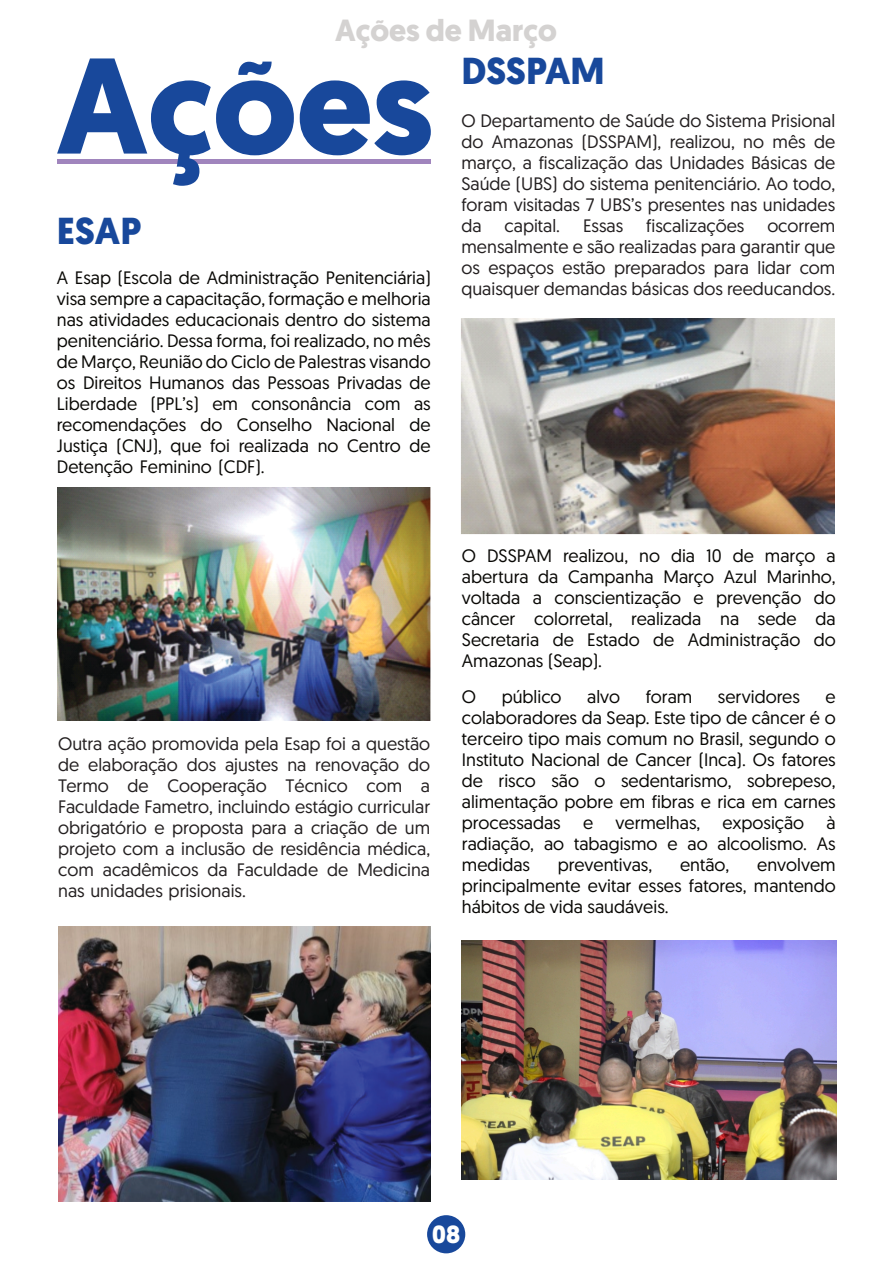
<style>
.page{position:relative;width:893px;height:1263px;background:#fff}
.page>*{position:absolute;margin:0;border:0;box-sizing:border-box;transform-origin:0 0}
.t1{font:700 135.9px "Geomanist";color:#18489b}
.t2{font:700 37.5px "Geomanist";color:#18489b}
.t3{font:700 30.6px "Geomanist";color:#d4d2d1}
.t4{font:700 24.75px "Geomanist";color:#fff}
.t5{font:18px/21px "Geomanist";color:#080704;text-align:justify}
.t6{font:18px/21px "Geomanist";color:#231f20;text-align:justify}
</style>
<div class="page">
<hr style="left:57px;top:160px;width:374px;height:4px;background:#a085bd">
<div style="left:427px;top:1215px;width:38px;height:38px;background:#18489b;border-radius:50%"></div>
<img style="left:462px;top:940px;width:374px;height:239px">
<img style="left:58px;top:926px;width:372px;height:276px">
<img style="left:57px;top:487px;width:373px;height:233px">
<img style="left:461px;top:319px;width:374px;height:215px">
<h3 class="t3" style="left:335px;top:18px;width:223px">Ações de Março</h3>
<h1 class="t1" style="left:56px;top:52px;width:378px">Ações</h1>
<h2 class="t2" style="left:57px;top:216px;width:86px">ESAP</h2>
<p class="t5" style="left:57px;top:269px;width:375px">A Esap (Escola de Administração Penitenciária) visa sempre a capacitação, formação e melhoria nas atividades educacionais dentro do sistema penitenciário. Dessa forma, foi realizado, no mês de Março, Reunião do Ciclo de Palestras visando os Direitos Humanos das Pessoas Privadas de Liberdade (PPL’s) em consonância com as recomendações do Conselho Nacional de Justiça (CNJ), que foi realizada no Centro de Detenção Feminino (CDF).</p>
<p class="t6" style="left:58px;top:735px;width:373px">Outra ação promovida pela Esap foi a questão de elaboração dos ajustes na renovação do Termo de Cooperação Técnico com a Faculdade Fametro, incluindo estágio curricular obrigatório e proposta para a criação de um projeto com a inclusão de residência médica, com acadêmicos da Faculdade de Medicina nas unidades prisionais.</p>
<h2 class="t2" style="left:461px;top:56px;width:145px">DSSPAM</h2>
<p class="t6" style="left:461px;top:112px;width:375px">O Departamento de Saúde do Sistema Prisional do Amazonas (DSSPAM), realizou, no mês de março, a fiscalização das Unidades Básicas de Saúde (UBS) do sistema penitenciário. Ao todo, foram visitadas 7 UBS’s presentes nas unidades da</p>
<p class="t6" style="left:505px;top:217px;width:57px">capital.</p>
<p class="t6" style="left:583px;top:217px;width:42px">Essas</p>
<p class="t6" style="left:646px;top:217px;width:100px">fiscalizações</p>
<p class="t6" style="left:461px;top:217px;width:375px;text-indent:306px">ocorrem mensalmente e são realizadas para garantir que os espaços estão preparados para lidar com quaisquer demandas básicas dos reeducandos.</p>
<p class="t5" style="left:462px;top:547px;width:375px">O DSSPAM realizou, no dia 10 de março a abertura da Campanha Março Azul Marinho, voltada a conscientização e prevenção do câncer colorretal, realizada na sede da Secretaria de Estado de Administração do Amazonas (Seap).</p>
<p class="t5" style="left:462px;top:688px;width:16px">O</p>
<p class="t5" style="left:502px;top:688px;width:61px">público</p>
<p class="t5" style="left:587px;top:688px;width:35px">alvo</p>
<p class="t5" style="left:646px;top:688px;width:48px">foram</p>
<p class="t5" style="left:718px;top:688px;width:83px">servidores</p>
<p class="t5" style="left:462px;top:688px;width:375px;text-indent:364px">e colaboradores da Seap. Este tipo de câncer é o terceiro tipo mais comum no Brasil, segundo o Instituto Nacional de Cancer (Inca). Os fatores de risco são o sedentarismo, sobrepeso, alimentação pobre em fibras e rica em carnes processadas e vermelhas, exposição à radiação, ao tabagismo e ao alcoolismo. As medidas</p>
<p class="t5" style="left:462px;top:856px;width:375px;text-indent:295px">envolvem principalmente evitar esses fatores, mantendo hábitos de vida saudáveis.</p>
<p class="t5" style="left:558px;top:856px;width:96px">preventivas,</p>
<p class="t5" style="left:680px;top:856px;width:51px">então,</p>
<h3 class="t4" style="left:432px;top:1224px;width:30px">08</h3>
</div>
